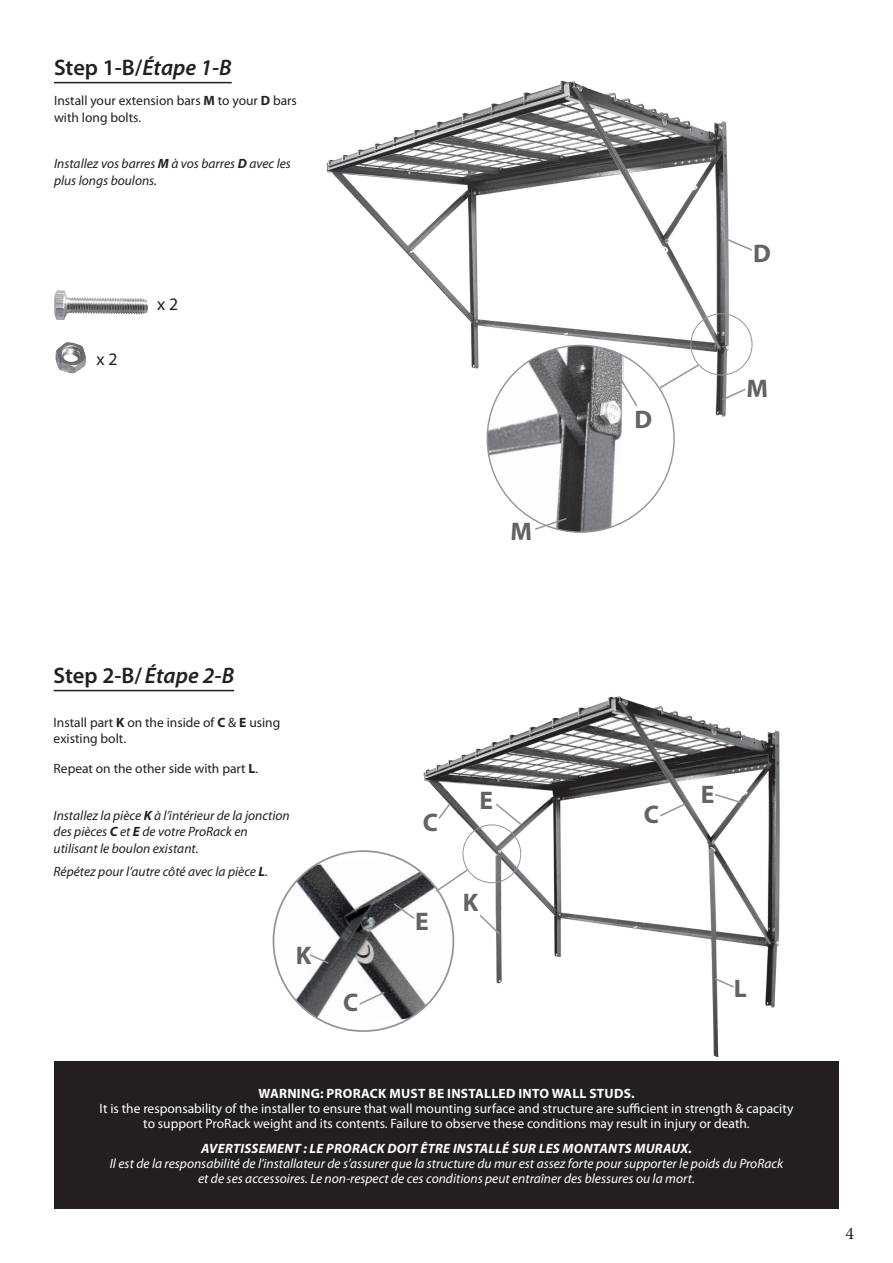
<style>
.page{position:relative;width:893px;height:1263px;background:#fff}
.page>*{position:absolute;margin:0;border:0;box-sizing:border-box;transform-origin:0 0}
.t1{font:700 25.5px "Myriad Pro";color:#636366}
.t2{font:600 22.5px "Myriad Pro";letter-spacing:-.005em;color:#231f20}
.t3{font:18px "Minion Pro";color:#231f20}
.t4{font:17.7px "Myriad Pro";color:#231f20}
.t5{font:13.5px/15px "Myriad Pro";color:#fff;text-align:center}
.t6{font:italic 13.5px/15px "Myriad Pro";color:#fff;text-align:center}
.t7{font:italic 13.5px/16.5px "Myriad Pro";color:#231f20}
.t8{font:13.5px/16.5px "Myriad Pro";color:#231f20}
.t9{font:italic 700 13.5px "Myriad Pro";letter-spacing:.02em;color:#fff}
.t10{font:700 13.5px "Myriad Pro";letter-spacing:.02em;color:#fff}
.s1{font-style:italic}
.s2{font-weight:700}
</style>
<div class="page">
<img style="left:311px;top:696px;width:528px;height:366px">
<hr style="left:54px;top:690px;width:180px;height:1px;background:#231f20">
<div style="left:462px;top:824px;width:59px;height:59px;border:1px solid #939598;border-radius:50%"></div>
<img style="left:273px;top:856px;width:180px;height:171px">
<svg style="left:434px;top:868px;width:35px;height:25px"></svg>
<div style="left:54px;top:1062px;width:785px;height:147px;background:#231f20"></div>
<svg style="left:478px;top:913px;width:23px;height:23px"></svg>
<svg style="left:437px;top:802px;width:15px;height:18px"></svg>
<svg style="left:494px;top:802px;width:29px;height:24px"></svg>
<svg style="left:392px;top:902px;width:24px;height:18px"></svg>
<svg style="left:658px;top:802px;width:29px;height:16px"></svg>
<svg style="left:358px;top:990px;width:28px;height:16px"></svg>
<svg style="left:713px;top:793px;width:30px;height:11px"></svg>
<svg style="left:713px;top:977px;width:23px;height:12px"></svg>
<svg style="left:308px;top:953px;width:22px;height:12px"></svg>
<img style="left:326px;top:80px;width:427px;height:409px">
<img style="left:487px;top:345px;width:137px;height:187px">
<hr style="left:54px;top:82px;width:178px;height:1px;background:#231f20">
<svg style="left:658px;top:363px;width:43px;height:27px"></svg>
<div style="left:690px;top:313px;width:62px;height:62px;border:1px solid #939598;border-radius:50%"></div>
<svg style="left:533px;top:517px;width:35px;height:14px"></svg>
<svg style="left:720px;top:387px;width:27px;height:15px"></svg>
<svg style="left:618px;top:375px;width:21px;height:33px"></svg>
<svg style="left:720px;top:235px;width:33px;height:17px"></svg>
<img style="left:55px;top:342px;width:31px;height:32px">
<img style="left:54px;top:291px;width:94px;height:29px">
<h2 class="t2" style="left:54px;top:55px;width:179px">Step 1-B/<span class="s1">Étape 1-B</span></h2>
<p class="t8" style="left:54px;top:93px;width:244px">Install your extension bars <span class="s2">M</span> to your <span class="s2">D</span> bars with long bolts.</p>
<p class="t7" style="left:54px;top:156px;width:238px">Installez vos barres <span class="s2">M</span> à vos barres <span class="s2">D</span> avec les plus longs boulons.</p>
<h3 class="t4" style="left:97px;top:349px;width:22px">x 2</h3>
<h3 class="t4" style="left:157px;top:295px;width:22px">x 2</h3>
<h2 class="t2" style="left:54px;top:663px;width:182px">Step 2-B/ <span class="s1">Étape 2-B</span></h2>
<p class="t8" style="left:54px;top:714px;width:228px">Install part <span class="s2">K</span> on the inside of <span class="s2">C</span> &amp; <span class="s2">E</span> using existing bolt.</p>
<p class="t8" style="left:54px;top:760px;width:206px">Repeat on the other side with part <span class="s2">L</span>.</p>
<p class="t7" style="left:54px;top:807px;width:238px">Installez la pièce <span class="s2">K</span> à l’intérieur de la jonction des pièces <span class="s2">C</span> et <span class="s2">E</span> de votre ProRack en utilisant le boulon existant.</p>
<p class="t7" style="left:54px;top:863px;width:216px">Répétez pour l’autre côté avec la pièce <span class="s2">L</span>.</p>
<h1 class="t1" style="left:296px;top:941px;width:17px">K</h1>
<h1 class="t1" style="left:343px;top:988px;width:17px">C</h1>
<h1 class="t1" style="left:510px;top:517px;width:23px">M</h1>
<h1 class="t1" style="left:423px;top:808px;width:17px">C</h1>
<h1 class="t1" style="left:415px;top:907px;width:15px">E</h1>
<h1 class="t1" style="left:480px;top:786px;width:15px">E</h1>
<h1 class="t1" style="left:463px;top:888px;width:17px">K</h1>
<h1 class="t1" style="left:635px;top:405px;width:19px">D</h1>
<h1 class="t1" style="left:753px;top:239px;width:19px">D</h1>
<h1 class="t1" style="left:747px;top:374px;width:23px">M</h1>
<h1 class="t1" style="left:644px;top:800px;width:17px">C</h1>
<h1 class="t1" style="left:701px;top:780px;width:15px">E</h1>
<h1 class="t1" style="left:734px;top:973px;width:15px">L</h1>
<p class="t10" style="left:258px;top:1085px;width:378px">WARNING: PRORACK MUST BE INSTALLED INTO WALL STUDS.</p>
<p class="t5" style="left:100px;top:1101px;width:695px">It is the responsability of the installer to ensure that wall mounting surface and structure are sufficient in strength &amp; capacity to support ProRack weight and its contents. Failure to observe these conditions may result in injury or death.</p>
<p class="t9" style="left:201px;top:1140px;width:492px">AVERTISSEMENT : LE PRORACK DOIT ÊTRE INSTALLÉ SUR LES MONTANTS MURAUX.</p>
<p class="t6" style="left:110px;top:1157px;width:675px">Il est de la responsabilité de l’installateur de s’assurer que la structure du mur est assez forte pour supporter le poids du ProRack et de ses accessoires. Le non-respect de ces conditions peut entraîner des blessures ou la mort.</p>
<h3 class="t3" style="left:845px;top:1221px;width:10px">4</h3>
</div>
